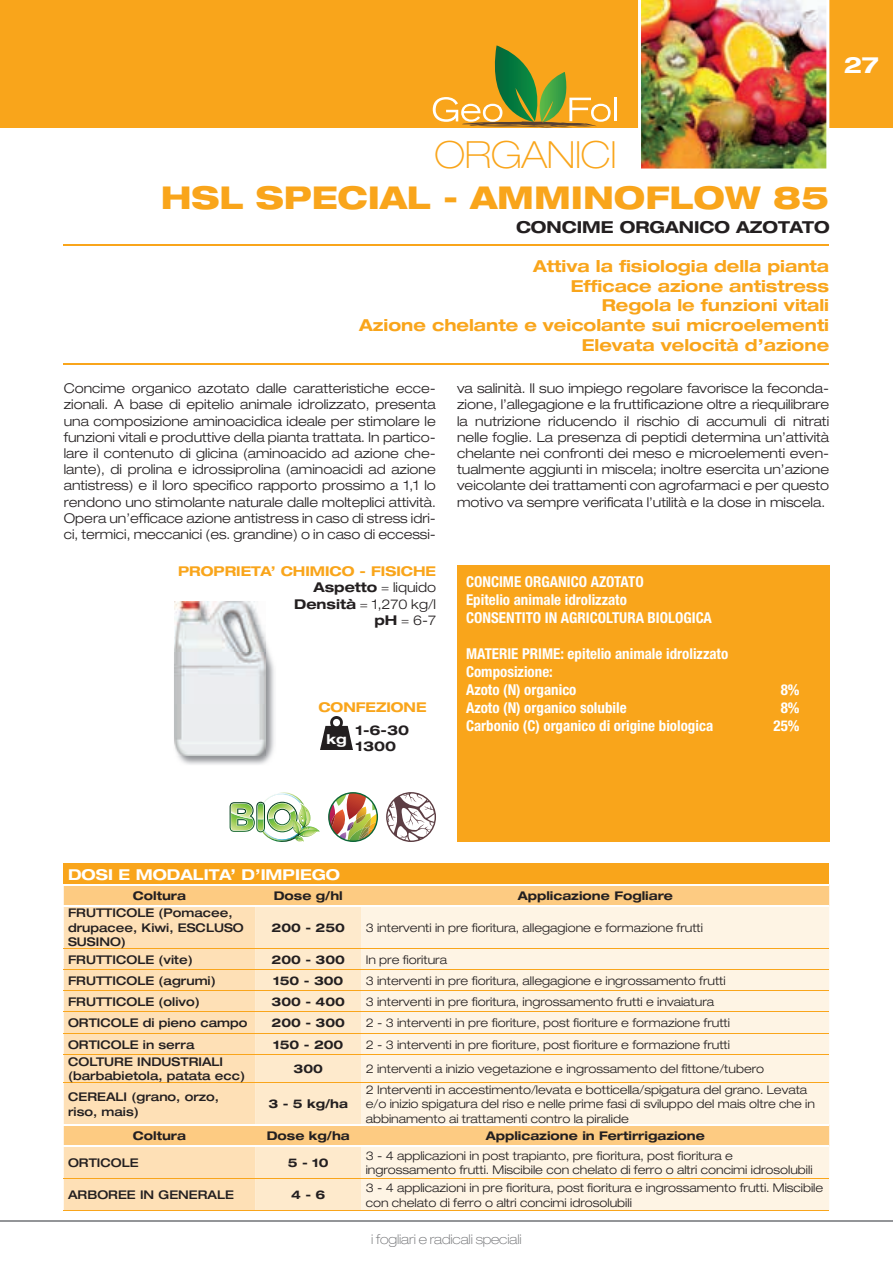
<style>
.page{position:relative;width:893px;height:1263px;background:#fff}
.page>*{position:absolute;margin:0;border:0;box-sizing:border-box;transform-origin:0 0}
.t1{font:100 expanded 37.5px "Helvetica Neue";letter-spacing:-.01em;color:#f9a51b}
.t2{font:800 expanded 31.5px "Helvetica Neue";color:#f9a51b}
.t3{font:700 expanded 22.5px "Helvetica Neue";color:#fff}
.t4{font:700 expanded 16.5px/19.8px "Helvetica Neue";color:#f9a51b;text-align:right}
.t5{font:700 expanded 16.5px "Helvetica Neue";color:#231f20}
.t6{font:700 condensed 15px/18px "Helvetica Neue";color:#fff}
.t7{font:700 expanded 15px "Helvetica Neue";color:#fff}
.t8{font:300 expanded 13.5px/16.2px "Helvetica Neue";color:#231f20;text-align:justify}
.t9{font:700 expanded 13.5px/16.2px "Helvetica Neue";color:#f9a51b;text-align:right}
.t10{font:100 expanded 13.5px "Helvetica Neue";letter-spacing:-.01em;color:#6c6d70}
.t11{font:700 expanded 13.5px/16.2px "Helvetica Neue";color:#231f20}
.t12{font:700 expanded 13.5px "Helvetica Neue";color:#fff}
.t13{font:300 expanded 12px/14.4px "Helvetica Neue";color:#231f20}
.t14{font:500 expanded 12px/14.4px "Helvetica Neue";color:#231f20}
.t15{font:700 expanded 12px "Helvetica Neue";color:#231f20}
.s1{color:#231f20}
.s2{font-weight:300;color:#231f20}
</style>
<div class="page">
<div style="left:0;top:0;width:893px;height:128px;background:#f9a51b"></div>
<hr style="left:0;top:1220px;width:893px;height:2px;background:#939598">
<hr style="left:614px;top:98px;width:3px;height:23px;background:#fff">
<svg style="left:433px;top:45px;width:178px;height:83px"></svg>
<img style="left:638px;top:0;width:191px;height:169px">
<div style="left:457px;top:566px;width:372px;height:276px;background:#f9a51b"></div>
<div style="left:64px;top:863px;width:765px;height:21px;background:#f9a51b"></div>
<div style="left:64px;top:886px;width:765px;height:19px;background:#fdcb82"></div>
<div style="left:64px;top:907px;width:191px;height:303px;background:#fee0b6"></div>
<div style="left:255px;top:907px;width:106px;height:303px;background:#feeacc"></div>
<div style="left:361px;top:907px;width:468px;height:303px;background:#fef4e4"></div>
<hr style="left:64px;top:1124px;width:191px;height:2px;background:#fff">
<hr style="left:255px;top:1124px;width:106px;height:2px;background:#fff">
<hr style="left:361px;top:1124px;width:468px;height:2px;background:#fff">
<hr style="left:64px;top:1145px;width:191px;height:2px;background:#fff">
<hr style="left:255px;top:1145px;width:106px;height:2px;background:#fff">
<hr style="left:361px;top:1145px;width:468px;height:2px;background:#fff">
<hr style="left:64px;top:948px;width:191px;height:1px;background:#f9a51b">
<hr style="left:255px;top:948px;width:106px;height:1px;background:#f9a51b">
<hr style="left:361px;top:948px;width:468px;height:1px;background:#f9a51b">
<hr style="left:64px;top:969px;width:191px;height:1px;background:#f9a51b">
<hr style="left:255px;top:969px;width:106px;height:1px;background:#f9a51b">
<hr style="left:361px;top:969px;width:468px;height:1px;background:#f9a51b">
<hr style="left:64px;top:990px;width:191px;height:1px;background:#f9a51b">
<hr style="left:255px;top:990px;width:106px;height:1px;background:#f9a51b">
<hr style="left:361px;top:990px;width:468px;height:1px;background:#f9a51b">
<hr style="left:64px;top:1011px;width:191px;height:1px;background:#f9a51b">
<hr style="left:64px;top:1033px;width:191px;height:1px;background:#f9a51b">
<hr style="left:64px;top:1054px;width:191px;height:1px;background:#f9a51b">
<hr style="left:64px;top:1082px;width:191px;height:1px;background:#f9a51b">
<hr style="left:255px;top:1011px;width:106px;height:1px;background:#f9a51b">
<hr style="left:255px;top:1033px;width:106px;height:1px;background:#f9a51b">
<hr style="left:255px;top:1054px;width:106px;height:1px;background:#f9a51b">
<hr style="left:255px;top:1082px;width:106px;height:1px;background:#f9a51b">
<hr style="left:361px;top:1011px;width:468px;height:1px;background:#f9a51b">
<hr style="left:361px;top:1033px;width:468px;height:1px;background:#f9a51b">
<hr style="left:361px;top:1054px;width:468px;height:1px;background:#f9a51b">
<hr style="left:361px;top:1082px;width:468px;height:1px;background:#f9a51b">
<hr style="left:64px;top:1178px;width:191px;height:1px;background:#f9a51b">
<hr style="left:64px;top:1210px;width:191px;height:1px;background:#f9a51b">
<hr style="left:255px;top:1178px;width:106px;height:1px;background:#f9a51b">
<hr style="left:255px;top:1210px;width:106px;height:1px;background:#f9a51b">
<hr style="left:361px;top:1178px;width:468px;height:1px;background:#f9a51b">
<hr style="left:361px;top:1210px;width:468px;height:1px;background:#f9a51b">
<hr style="left:64px;top:245px;width:765px;height:1px;background:#f9a51b">
<hr style="left:64px;top:364px;width:765px;height:1px;background:#f9a51b">
<img style="left:320px;top:717px;width:33px;height:32px">
<img style="left:178px;top:643px;width:96px;height:122px">
<img style="left:174px;top:601px;width:92px;height:154px">
<img style="left:230px;top:792px;width:90px;height:50px">
<img style="left:328px;top:792px;width:50px;height:50px">
<svg style="left:386px;top:792px;width:50px;height:50px"></svg>
<h3 class="t3" style="left:844px;top:50px;width:37px">27</h3>
<h1 class="t1" style="left:434px;top:132px;width:184px">ORGANICI</h1>
<h2 class="t2" style="left:161px;top:177px;width:670px">HSL SPECIAL - AMMINOFLOW 85</h2>
<p class="t5" style="left:516px;top:216px;width:315px">CONCIME ORGANICO AZOTATO</p>
<p class="t4" style="left:359px;top:256px;width:472px">Attiva la fisiologia della pianta<br>Efficace azione antistress<br>Regola le funzioni vitali<br>Azione chelante e veicolante sui microelementi<br>Elevata velocità d’azione</p>
<p class="t8" style="left:64px;top:380px;width:374px">Concime organico azotato dalle caratteristiche ecce&shy;zionali. A base di epitelio animale idrolizzato, presenta una composizione aminoacidica ideale per stimolare le funzioni vitali e produttive della pianta trattata. In partico&shy;lare il contenuto di glicina (aminoacido ad azione che&shy;lante), di prolina e idrossiprolina (aminoacidi ad azione antistress) e il loro specifico rapporto prossimo a 1,1 lo rendono uno stimolante naturale dalle molteplici attività.<br>Opera un’efficace azione antistress in caso di stress idri&shy;ci, termici, meccanici (es. grandine) o in caso di eccessi-</p>
<p class="t8" style="left:457px;top:380px;width:374px">va salinità. Il suo impiego regolare favorisce la feconda&shy;zione, l’allegagione e la fruttificazione oltre a riequilibrare la nutrizione riducendo il rischio di accumuli di nitrati nelle foglie. La presenza di peptidi determina un’attività chelante nei confronti dei meso e microelementi even&shy;tualmente aggiunti in miscela; inoltre esercita un’azione veicolante dei trattamenti con agrofarmaci e per questo motivo va sempre verificata l’utilità e la dose in miscela.</p>
<p class="t9" style="left:178px;top:563px;width:259px">PROPRIETA’ CHIMICO - FISICHE<br><span class="s1">Aspetto</span> <span class="s2">= liquido<br></span><span class="s1">Densità</span> <span class="s2">= 1,270 kg/l<br></span><span class="s1">pH</span> <span class="s2">= 6-7</span></p>
<p class="t6" style="left:466px;top:573px;width:247px">CONCIME ORGANICO AZOTATO<br>Epitelio animale idrolizzato<br>CONSENTITO IN AGRICOLTURA BIOLOGICA</p>
<p class="t6" style="left:466px;top:645px;width:264px">MATERIE PRIME: epitelio animale idrolizzato<br>Composizione:<br>Azoto (N) organico</p>
<p class="t6" style="left:781px;top:681px;width:20px">8%</p>
<p class="t9" style="left:318px;top:699px;width:110px">CONFEZIONE</p>
<p class="t11" style="left:356px;top:721px;width:55px">1-6-30<br>1300</p>
<p class="t12" style="left:326px;top:730px;width:22px">kg</p>
<p class="t6" style="left:466px;top:699px;width:162px">Azoto (N) organico solubile</p>
<p class="t6" style="left:781px;top:699px;width:20px">8%</p>
<p class="t6" style="left:466px;top:717px;width:249px">Carbonio (C) organico di origine biologica</p>
<p class="t6" style="left:773px;top:717px;width:28px">25%</p>
<p class="t7" style="left:68px;top:865px;width:273px">DOSI E MODALITA’ D’IMPIEGO</p>
<p class="t15" style="left:133px;top:888px;width:55px">Coltura</p>
<p class="t15" style="left:274px;top:888px;width:71px">Dose g/hl</p>
<p class="t15" style="left:518px;top:888px;width:157px">Applicazione Fogliare</p>
<p class="t14" style="left:68px;top:905px;width:177px">FRUTTICOLE (Pomacee, drupacee, Kiwi, ESCLUSO<br>SUSINO)</p>
<p class="t15" style="left:272px;top:920px;width:75px">200 - 250</p>
<p class="t13" style="left:366px;top:920px;width:339px">3 interventi in pre fioritura, allegagione e formazione frutti</p>
<p class="t14" style="left:68px;top:952px;width:126px">FRUTTICOLE (vite)</p>
<p class="t15" style="left:272px;top:952px;width:75px">200 - 300</p>
<p class="t13" style="left:366px;top:952px;width:83px">In pre fioritura</p>
<p class="t14" style="left:68px;top:973px;width:149px">FRUTTICOLE (agrumi)</p>
<p class="t15" style="left:273px;top:973px;width:72px">150 - 300</p>
<p class="t13" style="left:366px;top:973px;width:362px">3 interventi in pre fioritura, allegagione e ingrossamento frutti</p>
<p class="t14" style="left:68px;top:994px;width:133px">FRUTTICOLE (olivo)</p>
<p class="t15" style="left:272px;top:994px;width:75px">300 - 400</p>
<p class="t13" style="left:366px;top:994px;width:350px">3 interventi in pre fioritura, ingrossamento frutti e invaiatura</p>
<p class="t14" style="left:68px;top:1015px;width:181px">ORTICOLE di pieno campo</p>
<p class="t15" style="left:272px;top:1015px;width:75px">200 - 300</p>
<p class="t13" style="left:366px;top:1016px;width:366px">2 - 3 interventi in pre fioriture, post fioriture e formazione frutti</p>
<p class="t14" style="left:68px;top:1037px;width:128px">ORTICOLE in serra</p>
<p class="t15" style="left:273px;top:1037px;width:72px">150 - 200</p>
<p class="t13" style="left:366px;top:1037px;width:366px">2 - 3 interventi in pre fioriture, post fioriture e formazione frutti</p>
<p class="t14" style="left:68px;top:1054px;width:179px">COLTURE INDUSTRIALI (barbabietola, patata ecc)</p>
<p class="t15" style="left:294px;top:1061px;width:31px">300</p>
<p class="t13" style="left:366px;top:1061px;width:400px">2 interventi a inizio vegetazione e ingrossamento del fittone/tubero</p>
<p class="t14" style="left:68px;top:1089px;width:153px">CEREALI (grano, orzo, riso, mais)</p>
<p class="t15" style="left:268px;top:1097px;width:81px">3 - 5 kg/ha</p>
<p class="t13" style="left:366px;top:1082px;width:451px">2 Interventi in accestimento/levata e botticella/spigatura del grano. Levata e/o inizio spigatura del riso e nelle prime fasi di sviluppo del mais oltre che in abbinamento ai trattamenti contro la piralide</p>
<p class="t15" style="left:133px;top:1128px;width:55px">Coltura</p>
<p class="t15" style="left:267px;top:1128px;width:85px">Dose kg/ha</p>
<p class="t15" style="left:486px;top:1128px;width:221px">Applicazione in Fertirrigazione</p>
<p class="t14" style="left:68px;top:1155px;width:72px">ORTICOLE</p>
<p class="t15" style="left:288px;top:1155px;width:42px">5 - 10</p>
<p class="t13" style="left:366px;top:1148px;width:448px">3 - 4 applicazioni in post trapianto, pre fioritura, post fioritura e ingrossamento frutti. Miscibile con chelato di ferro o altri concimi idrosolubili</p>
<p class="t14" style="left:68px;top:1187px;width:167px">ARBOREE IN GENERALE</p>
<p class="t15" style="left:291px;top:1187px;width:36px">4 - 6</p>
<p class="t13" style="left:366px;top:1180px;width:459px">3 - 4 applicazioni in pre fioritura, post fioritura e ingrossamento frutti. Miscibile con chelato di ferro o altri concimi idrosolubili</p>
<p class="t10" style="left:371px;top:1231px;width:152px">i fogliari e radicali speciali</p>
</div>
